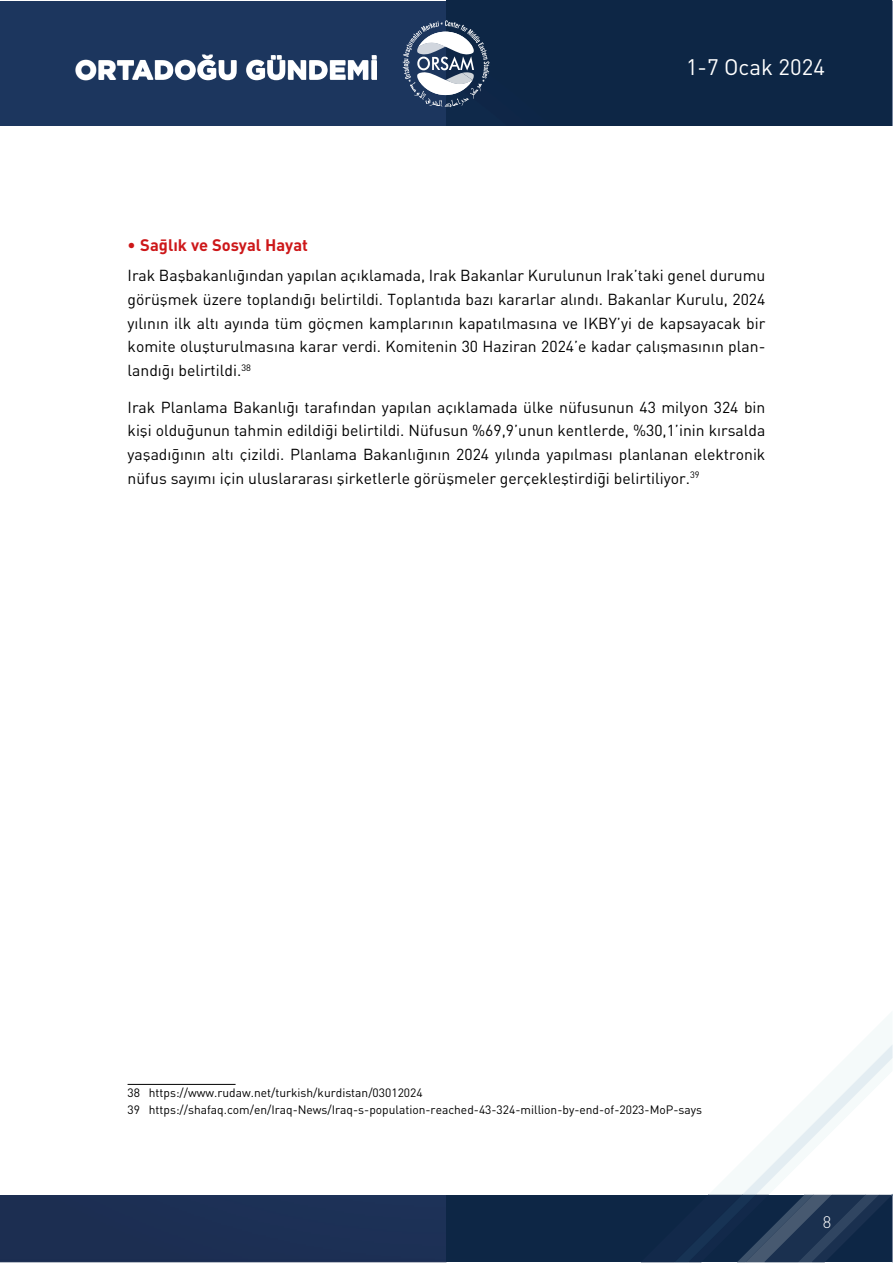
<style>
.page{position:relative;width:893px;height:1263px;background:#fff}
.page>*{position:absolute;margin:0;border:0;box-sizing:border-box;transform-origin:0 0}
.t1{font:900 27px "Gotham";color:#fff}
.t2{font:22.2px "DIN";color:#fff}
.t3{font:700 16.5px "DIN";color:#cd1719}
.t4{font:300 16.5px "DI Nbek";color:#fff}
.t5{font:15.75px/23.7px "DIN";color:#000;text-align:justify}
.t6{font:12px/17px "DIN";color:#000}
</style>
<div class="page">
<img style="left:0;top:1px;width:893px;height:1261px">
<div style="left:446px;top:2px;width:360px;height:124px;background:#0d2645"></div>
<div style="left:446px;top:35px;width:329px;height:1224px;background:#0d2645"></div>
<div style="left:446px;top:55px;width:313px;height:1190px;background:#0d2645"></div>
<div style="left:446px;top:86px;width:282px;height:1133px;background:#0d2645"></div>
<div style="left:446px;top:106px;width:267px;height:1100px;background:#0d2645"></div>
<div style="left:0;top:126px;width:893px;height:1068px;background:#fff"></div>
<svg style="left:132px;top:55px;width:104px;height:25px"></svg>
<svg style="left:246px;top:56px;width:131px;height:24px"></svg>
<svg style="left:403px;top:20px;width:86px;height:87px"></svg>
<svg style="left:641px;top:1044px;width:252px;height:218px"></svg>
<hr style="left:128px;top:1084px;width:108px;height:1px;background:#000">
<h1 class="t1" style="left:75px;top:51px;width:305px">ORTADOĞU GÜNDEMİ</h1>
<h2 class="t2" style="left:686px;top:52px;width:140px">1-7 Ocak 2024</h2>
<p class="t3" style="left:128px;top:234px;width:182px">• Sağlık ve Sosyal Hayat</p>
<p class="t5" style="left:128px;top:263px;width:639px">Irak Başbakanlığından yapılan açıklamada, Irak Bakanlar Kurulunun Irak’taki genel durumu görüşmek üzere toplandığı belirtildi. Toplantıda bazı kararlar alındı. Bakanlar Kurulu, 2024 yılının ilk altı ayında tüm göçmen kamplarının kapatılmasına ve IKBY’yi de kapsayacak bir komite oluşturulmasına karar verdi. Komitenin 30 Haziran 2024’e kadar çalışmasının plan&shy;landığı belirtildi.<sup>38</sup></p>
<p class="t5" style="left:128px;top:394px;width:639px">Irak Planlama Bakanlığı tarafından yapılan açıklamada ülke nüfusunun 43 milyon 324 bin kişi olduğunun tahmin edildiği belirtildi. Nüfusun %69,9’unun kentlerde, %30,1’inin kırsalda yaşadığının altı çizildi. Planlama Bakanlığının 2024 yılında yapılması planlanan elektronik nüfus sayımı için uluslararası şirketlerle görüşmeler gerçekleştirdiği belirtiliyor.<sup>39</sup></p>
<p class="t6" style="left:128px;top:1084px;width:576px">38 https://www.rudaw.net/turkish/kurdistan/03012024<br>39 https://shafaq.com/en/Iraq-News/Iraq-s-population-reached-43-324-million-by-end-of-2023-MoP-says</p>
<p class="t4" style="left:823px;top:1212px;width:10px">8</p>
</div>
